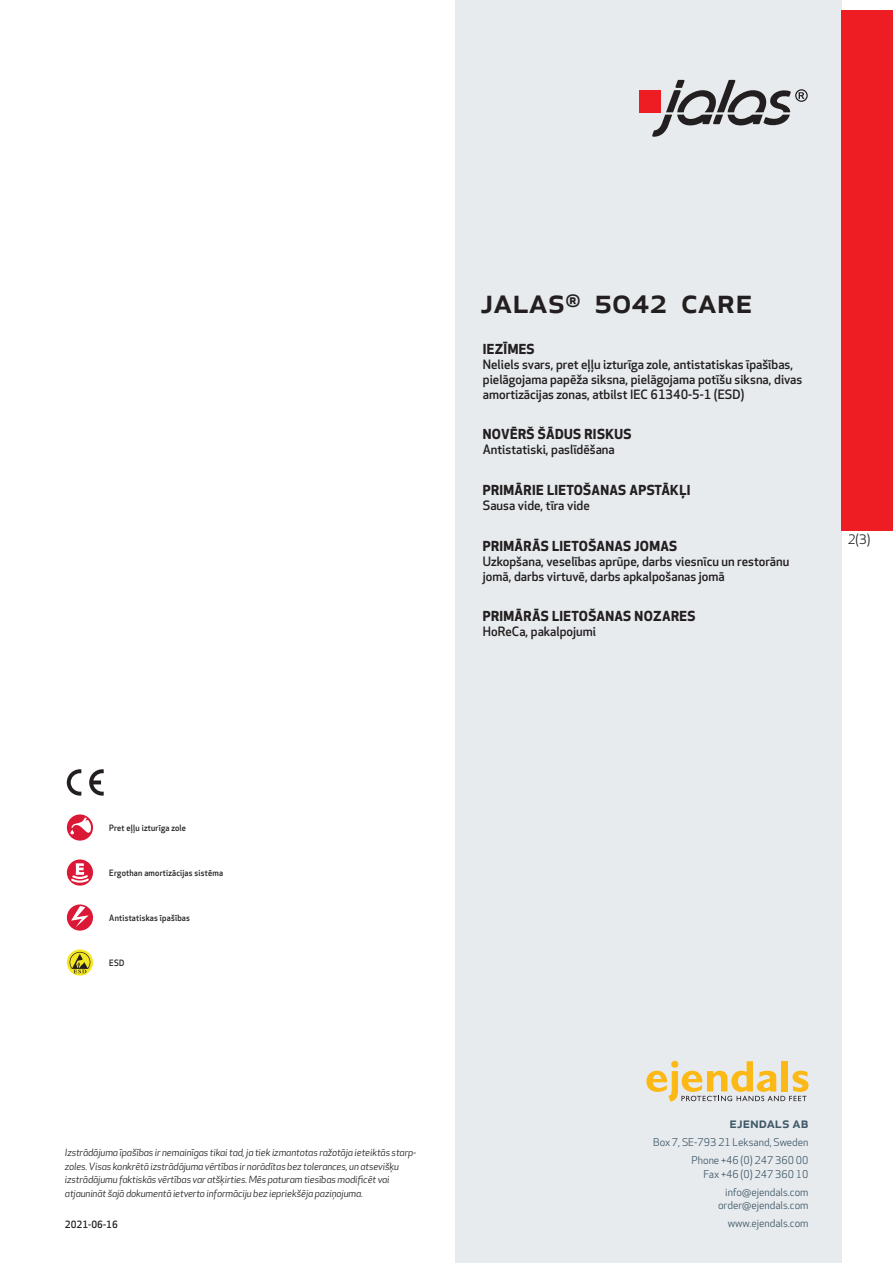
<style>
.page{position:relative;width:893px;height:1263px;background:#fff}
.page>*{position:absolute;margin:0;border:0;box-sizing:border-box;transform-origin:0 0}
.prodname{font:500 34.5px "Apex New";color:#231f20}
.t1{font:500 15px "Apex New";color:#405968}
.Funktion_body{font:700 13.5px "Apex New";letter-spacing:.025em;color:#231f20}
.t2{font:12.75px "Apex New";color:#231f20}
.Funktion_body-2{font:500 12.6px/15px "Apex New";color:#231f20}
.t3{font:10.5px/18px "Apex New";color:#405968;text-align:right}
.t4{font:italic 9.75px/13.5px "Apex New";letter-spacing:-.01em;color:#231f20}
.t5{font:500 9.75px "Apex New";color:#231f20}
.Funktion_body-3{font:500 8.55px "Apex New";letter-spacing:.025em;color:#231f20;scale:.95 1}
</style>
<div class="page">
<div style="left:455px;top:0;width:387px;height:1263px;background:#e8ebee"></div>
<svg style="left:646px;top:1061px;width:162px;height:40px"></svg>
<div style="left:842px;top:11px;width:51px;height:520px;background:#ee1d23"></div>
<div style="left:639px;top:90px;width:22px;height:22px;background:#ee1d23"></div>
<svg style="left:652px;top:80px;width:156px;height:57px"></svg>
<svg style="left:67px;top:814px;width:26px;height:27px"></svg>
<svg style="left:70px;top:817px;width:21px;height:17px"></svg>
<svg style="left:67px;top:859px;width:26px;height:27px"></svg>
<svg style="left:69px;top:863px;width:22px;height:21px"></svg>
<svg style="left:67px;top:904px;width:26px;height:27px"></svg>
<svg style="left:71px;top:906px;width:18px;height:21px"></svg>
<svg style="left:67px;top:949px;width:26px;height:26px"></svg>
<svg style="left:70px;top:952px;width:20px;height:21px"></svg>
<svg style="left:89px;top:769px;width:15px;height:27px"></svg>
<svg style="left:67px;top:769px;width:14px;height:27px"></svg>
<p class="prodname" style="left:480px;top:277px;width:274px">JALAS<sup>®</sup> 5042 CARE</p>
<p class="Funktion_body" style="left:483px;top:339px;width:53px">IEZĪMES</p>
<p class="Funktion_body-2" style="left:483px;top:356px;width:321px">Neliels svars, pret eļļu izturīga zole, antistatiskas īpašības, pielāgojama papēža siksna, pielāgojama potīšu siksna, divas amortizācijas zonas, atbilst IEC 61340-5-1 (ESD)</p>
<p class="Funktion_body" style="left:483px;top:425px;width:150px">NOVĒRŠ ŠĀDUS RISKUS</p>
<p class="Funktion_body-2" style="left:483px;top:442px;width:133px">Antistatiski, paslīdēšana</p>
<p class="Funktion_body" style="left:483px;top:480px;width:209px">PRIMĀRIE LIETOŠANAS APSTĀKĻI</p>
<p class="Funktion_body-2" style="left:483px;top:498px;width:109px">Sausa vide, tīra vide</p>
<p class="Funktion_body" style="left:483px;top:536px;width:196px">PRIMĀRĀS LIETOŠANAS JOMAS</p>
<p class="Funktion_body-2" style="left:483px;top:553px;width:308px">Uzkopšana, veselības aprūpe, darbs viesnīcu un restorānu jomā, darbs virtuvē, darbs apkalpošanas jomā</p>
<p class="Funktion_body" style="left:483px;top:607px;width:214px">PRIMĀRĀS LIETOŠANAS NOZARES</p>
<p class="Funktion_body-2" style="left:483px;top:624px;width:115px">HoReCa, pakalpojumi</p>
<p class="t2" style="left:848px;top:531px;width:24px">2(3)</p>
<p class="Funktion_body-3" style="left:109px;top:822px;width:82px">Pret eļļu izturīga zole</p>
<p class="Funktion_body-3" style="left:109px;top:867px;width:121px">Ergothan amortizācijas sistēma</p>
<p class="Funktion_body-3" style="left:109px;top:912px;width:86px">Antistatiskas īpašības</p>
<p class="Funktion_body-3" style="left:109px;top:957px;width:17px">ESD</p>
<p class="t4" style="left:65px;top:1146px;width:353px">Izstrādājuma īpašības ir nemainīgas tikai tad, ja tiek izmantotas ražotāja ieteiktās starp&shy;zoles. Visas konkrētā izstrādājuma vērtības ir norādītas bez tolerances, un atsevišķu izstrādājumu faktiskās vērtības var atšķirties. Mēs paturam tiesības modificēt vai atjaunināt šajā dokumentā ietverto informāciju bez iepriekšēja paziņojuma.</p>
<p class="t5" style="left:65px;top:1218px;width:54px">2021-06-16</p>
<p class="t1" style="left:729px;top:1113px;width:80px">ejendals ab</p>
<p class="t3" style="left:653px;top:1133px;width:157px">Box 7, SE-793 21 Leksand, Sweden<br>Phone +46 (0) 247 360 00</p>
<p class="t3" style="left:703px;top:1165px;width:107px">Fax +46 (0) 247 360 10 info@ejendals.com</p>
<p class="t3" style="left:718px;top:1196px;width:92px">order@ejendals.com</p>
<p class="t3" style="left:728px;top:1215px;width:82px">www.ejendals.com</p>
</div>
